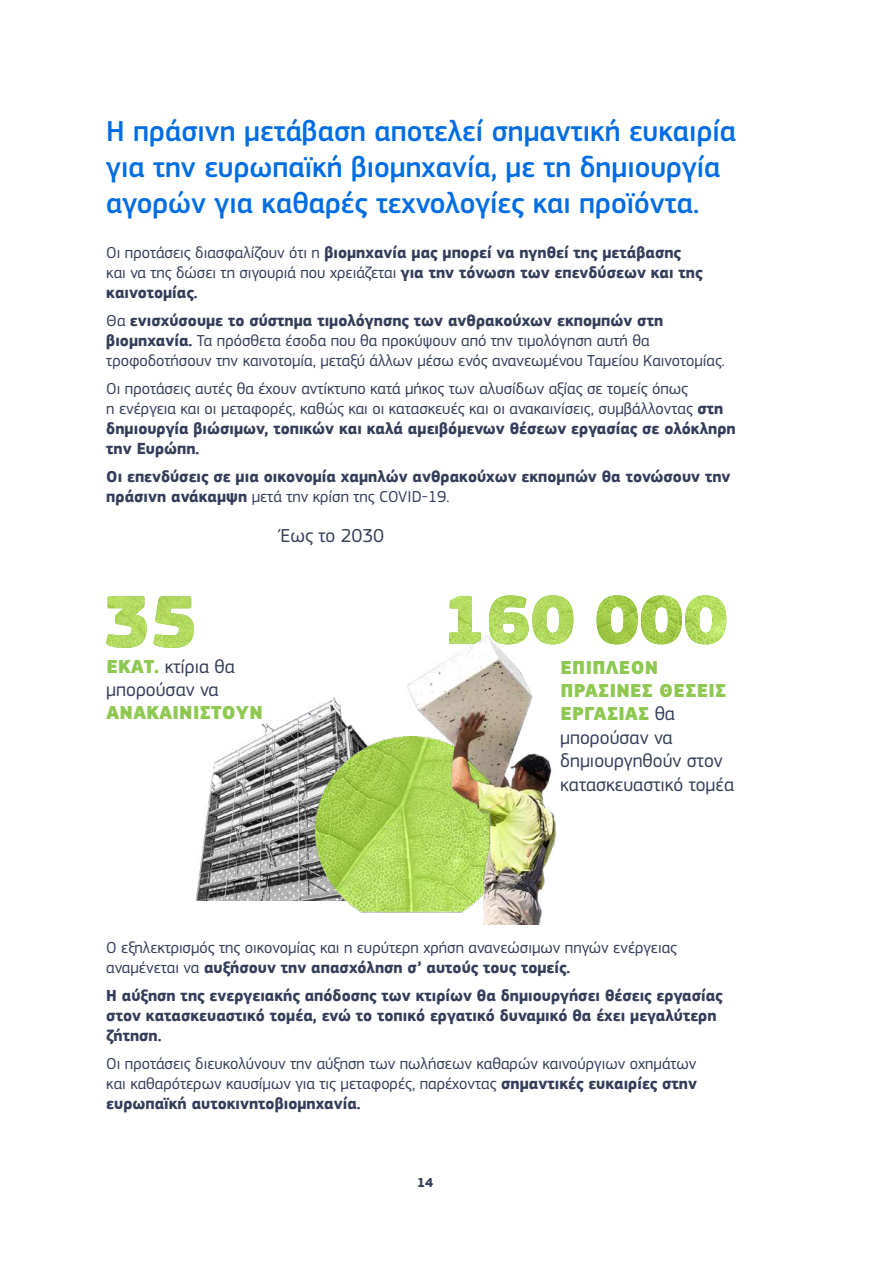
<style>
.page{position:relative;width:893px;height:1263px;background:#fff}
.page>*{position:absolute;margin:0;border:0;box-sizing:border-box;transform-origin:0 0}
.t1{font:500 30px/36px "EC Square Sans Pro";color:#006de2}
.t2{font:19.5px/23.4px "EC Square Sans Pro";color:#343d59}
.t3{font:900 19.5px "EC Square Sans Pro";letter-spacing:.02em;color:#8fc851}
.t4{font:16.5px/19.8px "EC Square Sans Pro";color:#343d59}
.t5{font:700 16.5px/19.8px "EC Square Sans Pro";color:#343d59}
.t6{font:700 13.5px "EC Square Sans Pro";color:#343d59}
.s1{font-weight:400}
.s2{font-weight:700}
.s3{font-weight:900;color:#8fc851}
</style>
<div class="page">
<img style="left:106px;top:596px;width:88px;height:52px">
<svg style="left:449px;top:595px;width:148px;height:32px"></svg>
<img style="left:597px;top:595px;width:129px;height:49px">
<img style="left:195px;top:697px;width:165px;height:203px">
<img style="left:316px;top:736px;width:78px;height:177px">
<img style="left:394px;top:622px;width:180px;height:302px">
<h1 class="t1" style="left:106px;top:114px;width:631px">Η πράσινη μετάβαση αποτελεί σημαντική ευκαιρία για την ευρωπαϊκή βιομηχανία, με τη δημιουργία αγορών για καθαρές τεχνολογίες και προϊόντα.</h1>
<p class="t5" style="left:106px;top:244px;width:598px"><span class="s1">Οι προτάσεις διασφαλίζουν ότι η</span> βιομηχανία μας μπορεί να ηγηθεί της μετάβασης <span class="s1">και να της δώσει τη σιγουριά που χρειάζεται</span> για την τόνωση των επενδύσεων και της καινοτομίας.</p>
<p class="t4" style="left:106px;top:311px;width:620px">Θα <span class="s2">ενισχύσουμε το σύστημα τιμολόγησης των ανθρακούχων εκπομπών στη βιομηχανία.</span> Τα πρόσθετα έσοδα που θα προκύψουν από την τιμολόγηση αυτή θα τροφοδοτήσουν την καινοτομία, μεταξύ άλλων μέσω ενός ανανεωμένου Ταμείου Καινοτομίας.</p>
<p class="t4" style="left:106px;top:379px;width:631px">Οι προτάσεις αυτές θα έχουν αντίκτυπο κατά μήκος των αλυσίδων αξίας σε τομείς όπως<br>η ενέργεια και οι μεταφορές, καθώς και οι κατασκευές και οι ανακαινίσεις, συμβάλλοντας <span class="s2">στη δημιουργία βιώσιμων, τοπικών και καλά αμειβόμενων θέσεων εργασίας σε ολόκληρη την Ευρώπη.</span></p>
<p class="t5" style="left:106px;top:467px;width:626px">Οι επενδύσεις σε μια οικονομία χαμηλών ανθρακούχων εκπομπών θα τονώσουν την πράσινη ανάκαμψη <span class="s1">μετά την κρίση της COVID-19.</span></p>
<p class="t2" style="left:281px;top:524px;width:105px">Έως το 2030</p>
<p class="t2" style="left:106px;top:654px;width:130px"><span class="s3">ΕΚΑΤ.</span> κτίρια θα μπορούσαν να</p>
<p class="t3" style="left:106px;top:701px;width:158px">ΑΝΑΚΑΙΝΙΣΤΟΥΝ</p>
<p class="t2" style="left:560px;top:655px;width:175px"><span class="s3">ΕΠΙΠΛΕΟΝ<br>ΠΡΑΣΙΝΕΣ ΘΕΣΕΙΣ<br>ΕΡΓΑΣΙΑΣ</span> θα μπορούσαν να δημιουργηθούν στον κατασκευαστικό τομέα</p>
<p class="t4" style="left:106px;top:938px;width:572px">Ο εξηλεκτρισμός της οικονομίας και η ευρύτερη χρήση ανανεώσιμων πηγών ενέργειας αναμένεται να <span class="s2">αυξήσουν την απασχόληση σ’ αυτούς τους τομείς.</span></p>
<p class="t5" style="left:106px;top:986px;width:618px">Η αύξηση της ενεργειακής απόδοσης των κτιρίων θα δημιουργήσει θέσεις εργασίας στον κατασκευαστικό τομέα, ενώ το τοπικό εργατικό δυναμικό θα έχει μεγαλύτερη ζήτηση.</p>
<p class="t4" style="left:106px;top:1054px;width:592px;text-align:justify">Οι προτάσεις διευκολύνουν την αύξηση των πωλήσεων καθαρών καινούργιων οχημάτων και καθαρότερων καυσίμων για τις μεταφορές, παρέχοντας <span class="s2">σημαντικές ευκαιρίες στην ευρωπαϊκή αυτοκινητοβιομηχανία.</span></p>
<p class="t6" style="left:417px;top:1175px;width:18px">14</p>
</div>
